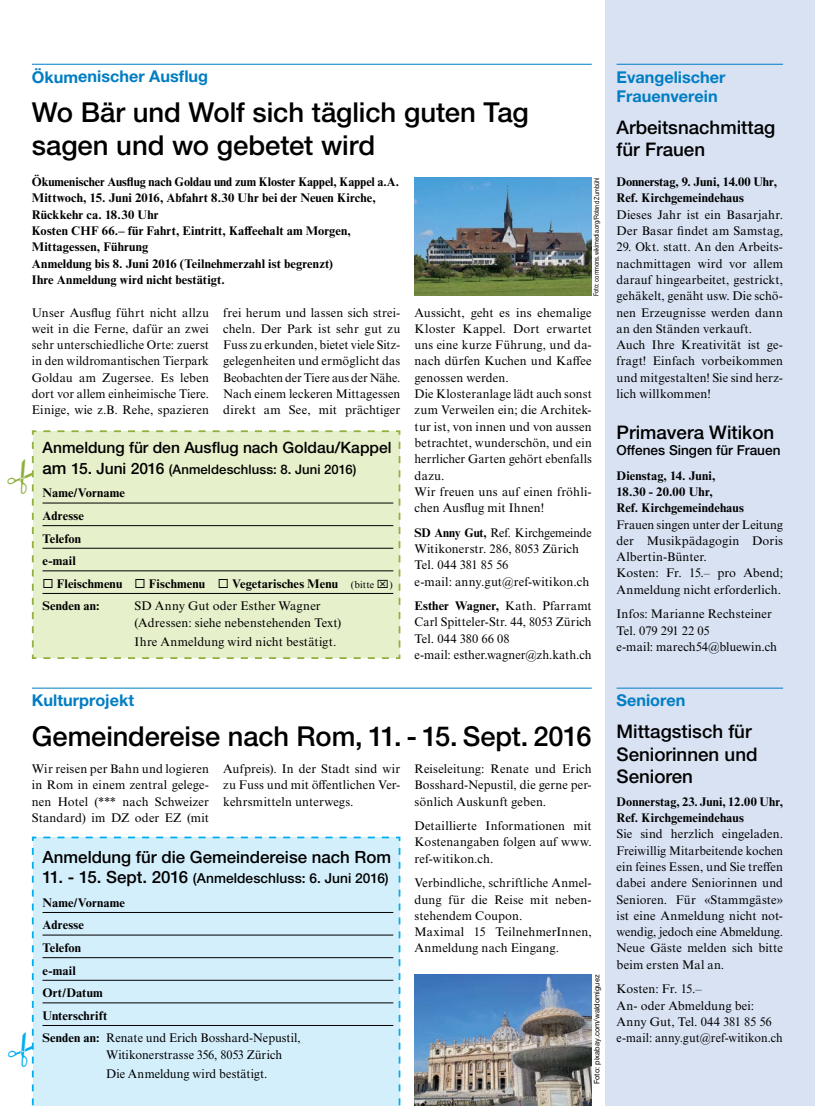
<style>
.page{position:relative;width:815px;height:1106px;background:#fff}
.page>*{position:absolute;margin:0;border:0;box-sizing:border-box;transform-origin:0 0}
.t1{font:500 27.5px/33px "Helvetica Neue LT Pro";letter-spacing:-.005em;color:#000}
.t2{font:500 18.75px/22.5px "Helvetica Neue LT Pro";color:#000}
.t3{font:500 16.88px "Helvetica Neue LT Pro";color:#000}
.t4{font:700 16.25px/19.5px "Helvetica Neue LT Pro";color:#007dc3}
.t5{font:500 15.62px "Helvetica Neue LT Pro";color:#000}
.t6{font:500 13.75px "Helvetica Neue LT Pro";color:#000}
.t7{font:500 13.12px "Helvetica Neue LT Pro";letter-spacing:.005em;color:#000}
.t8{font:12.5px/16.2px "Times NRMT Pro";letter-spacing:.01em;color:#000}
.t9{font:700 12.5px/16.2px "Times NRMT Pro";letter-spacing:.005em;color:#000}
.t10{font:12.5px/16.2px "Times NRMT Pro";letter-spacing:.01em;color:#000;scale:.96 1}
.t11{font:10px "Times NRMT Pro";color:#000}
.t12{font:7.5px "Helvetica Neue LT Pro";color:#000}
.t13{font:6.88px "Helvetica Neue LT Pro";letter-spacing:-.005em;color:#000;scale:.81 1}
.s1{font-weight:700}
.s2{font-size:16.88px}
.s3{font-size:15.62px}
.s4{font-weight:400;font-size:10px}
.s5{font-weight:400}
</style>
<div class="page">
<img style="left:415px;top:974px;width:177px;height:132px">
<div style="left:606px;top:0;width:209px;height:1106px;background:#d8e2f3"></div>
<hr style="left:617px;top:64px;width:166px;height:1px;background:#007dc3">
<hr style="left:617px;top:687px;width:166px;height:1px;background:#007dc3">
<hr style="left:32px;top:64px;width:560px;height:1px;background:#007dc3">
<img style="left:415px;top:178px;width:177px;height:118px">
<hr style="left:32px;top:687px;width:560px;height:1px;background:#007dc3">
<div style="left:31px;top:836px;width:370px;height:270px;background:#d4effc"></div>
<hr style="left:43px;top:912px;width:350px;height:1px;background:#000">
<hr style="left:43px;top:934px;width:350px;height:1px;background:#000">
<hr style="left:43px;top:957px;width:350px;height:1px;background:#000">
<hr style="left:43px;top:979px;width:350px;height:1px;background:#000">
<hr style="left:43px;top:1002px;width:350px;height:1px;background:#000">
<hr style="left:43px;top:1025px;width:350px;height:1px;background:#000">
<div style="left:31px;top:430px;width:370px;height:229px;background:#e6f0cb"></div>
<hr style="left:43px;top:502px;width:350px;height:1px;background:#000">
<hr style="left:43px;top:525px;width:350px;height:1px;background:#000">
<hr style="left:43px;top:548px;width:350px;height:1px;background:#000">
<hr style="left:43px;top:570px;width:350px;height:1px;background:#000">
<hr style="left:43px;top:593px;width:350px;height:1px;background:#000">
<svg style="left:31px;top:848px;width:4px;height:258px"></svg>
<svg style="left:378px;top:579px;width:10px;height:9px"></svg>
<svg style="left:31px;top:442px;width:4px;height:209px"></svg>
<h3 class="t4" style="left:32px;top:66px;width:178px">Ökumenischer Ausflug</h3>
<h1 class="t1" style="left:32px;top:96px;width:498px">Wo Bär und Wolf sich täglich guten Tag sagen und wo gebetet wird</h1>
<p class="t9" style="left:32px;top:174px;width:369px">Ökumenischer Ausflug nach Goldau und zum Kloster Kappel, Kappel a.A.<br>Mittwoch, 15. Juni 2016, Abfahrt 8.30 Uhr bei der Neuen Kirche, Rückkehr ca. 18.30 Uhr<br>Kosten CHF 66.– für Fahrt, Eintritt, Kaffeehalt am Morgen, Mittagessen, Führung<br>Anmeldung bis 8. Juni 2016 (Teilnehmerzahl ist begrenzt)<br>Ihre Anmeldung wird nicht bestätigt.</p>
<p class="t13" style="left:592px;top:296px;width:148px;rotate:-90deg">Foto: commons.wikimedia.org/Roland Zumbühl</p>
<p class="t8" style="left:223px;top:305px;width:179px;text-align:justify">frei herum und lassen sich strei&shy;cheln. Der Park ist sehr gut zu Fuss zu erkunden, bietet viele Sitz&shy;gelegenheiten und ermöglicht das Beobachten der Tiere aus der Nähe.<br>Nach einem leckeren Mittagessen direkt am See, mit prächtiger</p>
<p class="t8" style="left:415px;top:305px;width:179px">Aussicht, geht es ins ehemalige<br>Kloster Kappel. Dort erwartet uns eine kurze Führung, und da&shy;nach dürfen Kuchen und Kaffee genossen werden.<br>Die Klosteranlage lädt auch sonst zum Verweilen ein; die Architek&shy;tur ist, von innen und von aussen betrachtet, wunderschön, und ein herrlicher Garten gehört ebenfalls dazu.<br>Wir freuen uns auf einen fröhli&shy;chen Ausflug mit Ihnen!</p>
<p class="t10" style="left:415px;top:525px;width:186px"><span class="s1">SD Anny Gut,</span> Ref. Kirchgemeinde<br>Witikonerstr. 286, 8053 Zürich<br>Tel. 044 381 85 56<br>e-mail: anny.gut@ref-witikon.ch</p>
<p class="t8" style="left:415px;top:598px;width:179px"><span class="s1">Esther Wagner,</span> Kath. Pfarramt<br>Carl Spitteler-Str. 44, 8053 Zürich<br>Tel. 044 380 66 08<br>e-mail: esther.wagner@zh.kath.ch</p>
<p class="t8" style="left:32px;top:305px;width:179px;text-align:justify">Unser Ausflug führt nicht allzu weit in die Ferne, dafür an zwei sehr unterschiedliche Orte: zuerst in den wildromantischen Tierpark Goldau am Zugersee. Es leben dort vor allem einheimische Tiere.<br>Einige, wie z.B. Rehe, spazieren</p>
<p class="t5" style="left:43px;top:438px;width:351px">Anmeldung für den Ausflug nach Goldau/Kappel</p>
<p class="t7" style="left:43px;top:461px;width:315px"><span class="s2">am</span> <span class="s3">15. Juni 2016</span> (Anmeldeschluss: 8. Juni 2016)</p>
<p class="t9" style="left:43px;top:482px;width:84px;line-height:22.6px">Name/Vorname<br>Adresse<br>Telefon<br>e-mail</p>
<p class="t9" style="left:43px;top:575px;width:333px">◻ Fleischmenu ◻ Fischmenu ◻ Vegetarisches Menu <span class="s4">(bitte</span></p>
<p class="t11" style="left:389px;top:578px;width:5px">)</p>
<p class="t9" style="left:43px;top:598px;width:59px">Senden an:</p>
<p class="t8" style="left:135px;top:598px;width:208px">SD Anny Gut oder Esther Wagner (Adressen: siehe nebenstehenden Text)</p>
<p class="t8" style="left:135px;top:634px;width:203px">Ihre Anmeldung wird nicht bestätigt.</p>
<h3 class="t4" style="left:32px;top:690px;width:104px">Kulturprojekt</h3>
<h1 class="t1" style="left:32px;top:719px;width:561px">Gemeindereise nach Rom, 11. - 15. Sept. 2016</h1>
<p class="t8" style="left:32px;top:761px;width:179px;text-align:justify">Wir reisen per Bahn und logieren in Rom in einem zentral gelege&shy;nen Hotel (*** nach Schweizer Standard) im DZ oder EZ (mit</p>
<p class="t8" style="left:223px;top:761px;width:179px;text-align:justify">Aufpreis). In der Stadt sind wir zu Fuss und mit öffentlichen Ver&shy;kehrsmitteln unterwegs.</p>
<p class="t8" style="left:415px;top:761px;width:179px;text-align:justify">Reiseleitung: Renate und Erich Bosshard-Nepustil, die gerne per&shy;sönlich Auskunft geben.</p>
<p class="t8" style="left:415px;top:818px;width:179px;text-align:justify">Detaillierte Informationen mit Kostenangaben folgen auf www. ref-witikon.ch.</p>
<p class="t8" style="left:415px;top:875px;width:179px">Verbindliche, schriftliche Anmel-- dung für die Reise mit neben&shy;stehendem Coupon.<br>Maximal 15 TeilnehmerInnen,<br>Anmeldung nach Eingang.</p>
<h3 class="t3" style="left:43px;top:846px;width:350px">Anmeldung für die Gemeindereise nach Rom</h3>
<p class="t6" style="left:43px;top:870px;width:348px"><span class="s2">11. - 15. Sept. 2016</span> (Anmeldeschluss: 6. Juni 2016)</p>
<p class="t9" style="left:43px;top:891px;width:260px;line-height:22.6px">Name/Vorname<br>Adresse<br>Telefon<br>e-mail<br>Ort/Datum<br>Unterschrift<br>Senden an: <span class="s5">Renate und Erich Bosshard-Nepustil,</span></p>
<p class="t8" style="left:106px;top:1045px;width:177px;line-height:19.8px">Witikonerstrasse 356, 8053 Zürich<br>Die Anmeldung wird bestätigt.</p>
<p class="t12" style="left:592px;top:1084px;width:111px;rotate:-90deg">Foto: pixabay.com/waldomiguez</p>
<h3 class="t4" style="left:617px;top:66px;width:110px">Evangelischer<br>Frauenverein</h3>
<h2 class="t2" style="left:617px;top:116px;width:160px">Arbeitsnachmittag für Frauen</h2>
<p class="t9" style="left:617px;top:174px;width:162px">Donnerstag, 9. Juni, 14.00 Uhr,<br>Ref. Kirchgemeindehaus</p>
<p class="t8" style="left:617px;top:207px;width:168px">Dieses Jahr ist ein Basarjahr.<br>Der Basar findet am Samstag,</p>
<p class="t8" style="left:617px;top:240px;width:168px">29. Okt. statt. An den Arbeits&shy;nachmittagen wird vor allem darauf hingearbeitet, gestrickt, gehäkelt, genäht usw. Die schö&shy;nen Erzeugnisse werden dann an den Ständen verkauft.<br>Auch Ihre Kreativität ist ge&shy;fragt! Einfach vorbeikommen und mitgestalten! Sie sind herz&shy;lich willkommen!</p>
<h2 class="t2" style="left:617px;top:420px;width:159px">Primavera Witikon</h2>
<p class="t6" style="left:617px;top:442px;width:165px">Offenes Singen für Frauen</p>
<p class="t9" style="left:617px;top:467px;width:129px">Dienstag, 14. Juni,<br>18.30 - 20.00 Uhr,<br>Ref. Kirchgemeindehaus</p>
<p class="t8" style="left:617px;top:517px;width:168px">Frauen singen unter der Leitung der Musikpädagogin Doris<br>Albertin-Bünter.<br>Kosten: Fr. 15.– pro Abend;<br>Anmeldung nicht erforderlich.</p>
<p class="t8" style="left:617px;top:606px;width:162px">Infos: Marianne Rechsteiner<br>Tel. 079 291 22 05<br>e-mail: marech54@bluewin.ch</p>
<h3 class="t4" style="left:617px;top:690px;width:70px">Senioren</h3>
<h2 class="t2" style="left:617px;top:720px;width:142px">Mittagstisch für<br>Seniorinnen und<br>Senioren</h2>
<p class="t9" style="left:617px;top:793px;width:168px">Donnerstag, 23. Juni, 12.00 Uhr,<br>Ref. Kirchgemeindehaus</p>
<p class="t8" style="left:617px;top:826px;width:168px;text-align:justify">Sie sind herzlich eingeladen.<br>Freiwillig Mitarbeitende kochen ein feines Essen, und Sie treffen dabei andere Seniorinnen und Senioren. Für «Stammgäste» ist eine Anmeldung nicht not&shy;wendig, jedoch eine Abmeldung.<br>Neue Gäste melden sich bitte beim ersten Mal an.</p>
<p class="t8" style="left:617px;top:981px;width:168px">Kosten: Fr. 15.–<br>An- oder Abmeldung bei:<br>Anny Gut, Tel. 044 381 85 56 e-mail: anny.gut@ref-witikon.ch</p>
</div>
